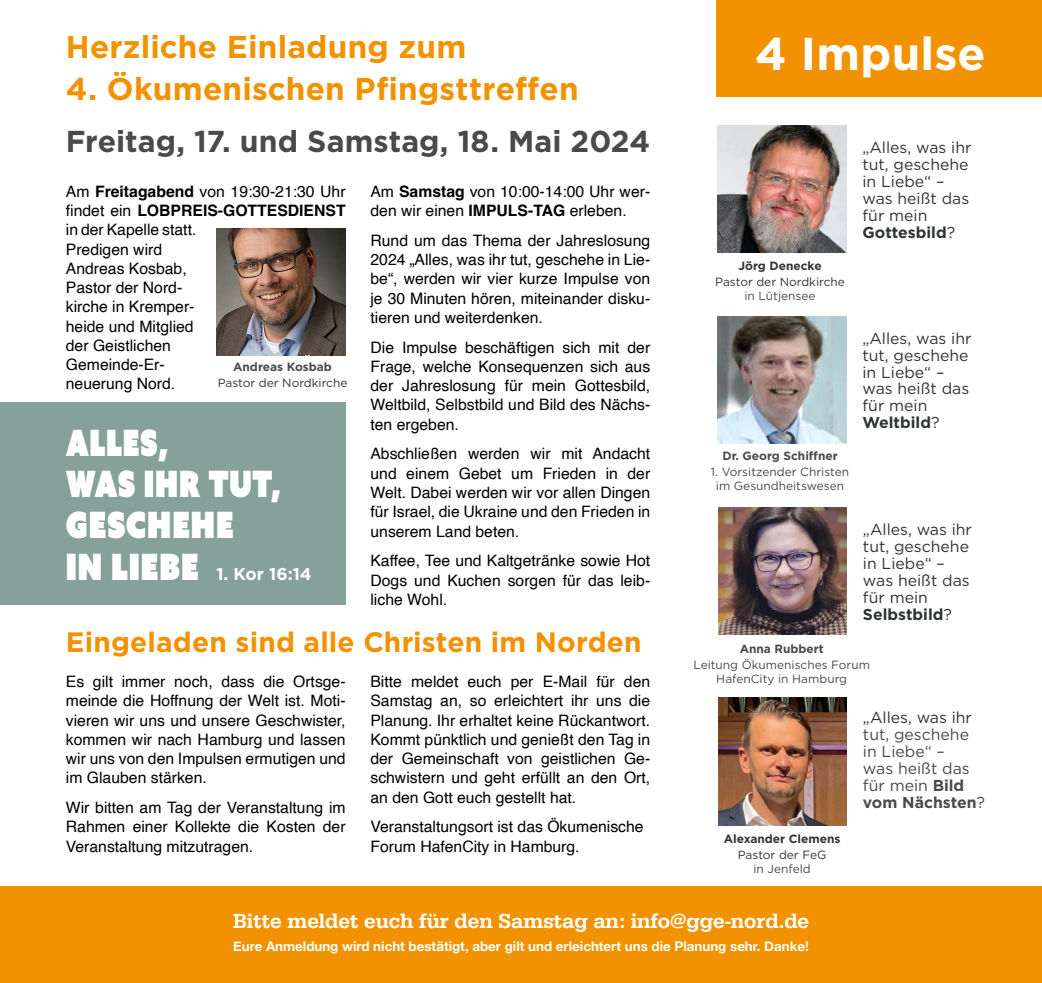
<style>
.page{position:relative;width:1042px;height:983px;background:#fff}
.page>*{position:absolute;margin:0;border:0;box-sizing:border-box;transform-origin:0 0}
.t1{font:700 45.85px "Gotham";letter-spacing:.005em;color:#fff}
.t2{font:36.23px/41.5px "Azo Sans Uber";letter-spacing:.025em;color:#fff;scale:.76 1}
.t3{font:700 31.5px "Gotham";letter-spacing:.005em;color:#f39200}
.t4{font:700 30.28px "Gotham";color:#4a4a49}
.t5{font:700 28px "Gotham";letter-spacing:.005em;color:#f39200}
.t6{font:500 21.18px "Serifa";color:#fff}
.t7{font:700 17.15px "Gotham";color:#fff}
.t8{font:15.75px/19.2px "Helvetica";color:#000;text-align:justify}
.t9{font:15.75px/17px "Gotham";color:#313434}
.t10{font:15.75px/17px "Gotham";color:#4a4a49}
.t11{font:700 13.3px "Helvetica Neue";color:#fff}
.t12{font:11.9px/14px "Gotham";color:#4a4a49;text-align:center}
.t13{font:11.9px "Gotham";color:#313434}
.t14{font:700 11.9px "Gotham";color:#4a4a49}
.t15{font:700 11.9px "Gotham";color:#313434}
.s1{font-weight:700}
.s2{font-family:"Azo Sans Uber";font-weight:400;font-size:36.23px}
</style>
<div class="page">
<img style="left:718px;top:697px;width:129px;height:128px">
<img style="left:718px;top:507px;width:129px;height:127px">
<div style="left:0;top:885px;width:1042px;height:97px;background:#f39200"></div>
<div style="left:717px;top:0;width:325px;height:97px;background:#f39200"></div>
<div style="left:0;top:402px;width:346px;height:202px;background:#86a09a"></div>
<img style="left:216px;top:228px;width:129px;height:127px">
<img style="left:718px;top:126px;width:128px;height:127px">
<img style="left:718px;top:316px;width:128px;height:127px">
<h3 class="t3" style="left:66px;top:26px;width:402px">Herzliche Einladung zum</h3>
<h1 class="t1" style="left:755px;top:23px;width:232px">4 Impulse</h1>
<h3 class="t3" style="left:66px;top:68px;width:514px">4. Ökumenischen Pfingsttreffen</h3>
<h3 class="t4" style="left:66px;top:121px;width:586px">Freitag, 17. und Samstag, 18. Mai 2024</h3>
<p class="t9" style="left:862px;top:139px;width:111px">„Alles, was ihr tut, geschehe in Liebe“ – was heißt das für mein<br><span class="s1">Gottesbild</span>?</p>
<p class="t8" style="left:370px;top:182px;width:281px">Am <span class="s1">Samstag</span> von 10:00-14:00 Uhr wer&shy;den wir einen <span class="s1">IMPULS-TAG</span> erleben.</p>
<p class="t8" style="left:370px;top:231px;width:281px">Rund um das Thema der Jahreslosung 2024 „Alles, was ihr tut, geschehe in Lie&shy;be“, werden wir vier kurze Impulse von je 30 Minuten hören, miteinander disku&shy;tieren und weiterdenken.</p>
<p class="t8" style="left:370px;top:338px;width:281px">Die Impulse beschäftigen sich mit der Frage, welche Konsequenzen sich aus der Jahreslosung für mein Gottesbild, Weltbild, Selbstbild und Bild des Nächs&shy;ten ergeben.</p>
<p class="t8" style="left:370px;top:444px;width:281px">Abschließen werden wir mit Andacht und einem Gebet um Frieden in der Welt. Dabei werden wir vor allen Dingen für Israel, die Ukraine und den Frieden in unserem Land beten.</p>
<p class="t8" style="left:370px;top:551px;width:281px">Kaffee, Tee und Kaltgetränke sowie Hot Dogs und Kuchen sorgen für das leib&shy;liche Wohl.</p>
<h3 class="t5" style="left:66px;top:623px;width:577px">Eingeladen sind alle Christen im Norden</h3>
<p class="t8" style="left:370px;top:672px;width:281px">Bitte meldet euch per E-Mail für den Samstag an, so erleichtert ihr uns die Planung. Ihr erhaltet keine Rückantwort.<br>Kommt pünktlich und genießt den Tag in der Gemeinschaft von geistlichen Ge&shy;schwistern und geht erfüllt an den Ort, an den Gott euch gestellt hat.</p>
<p class="t8" style="left:370px;top:817px;width:275px">Veranstaltungsort ist das Ökumenische<br>Forum HafenCity in Hamburg.</p>
<p class="t8" style="left:66px;top:182px;width:281px;text-align:left">Am <span class="s1">Freitagabend</span> von 19:30-21:30 Uhr findet ein <span class="s1">LOBPREIS-GOTTESDIENST </span>in der Kapelle statt.<br>Predigen wird<br>Andreas Kosbab,<br>Pastor der Nord-<br>kirche in Kremper-<br>heide und Mitglied<br>der Geistlichen<br>Gemeinde-Er-<br>neuerung Nord.</p>
<p class="t15" style="left:738px;top:258px;width:85px">Jörg Denecke</p>
<p class="t13" style="left:715px;top:274px;width:131px">Pastor der Nordkirche</p>
<p class="t12" style="left:744px;top:288px;width:73px">in Lütjensee</p>
<p class="t9" style="left:862px;top:329px;width:111px">„Alles, was ihr tut, geschehe in Liebe“ – was heißt das für mein<br><span class="s1">Weltbild</span>?</p>
<p class="t14" style="left:233px;top:358px;width:100px">Andreas Kosbab</p>
<p class="t13" style="left:218px;top:375px;width:131px">Pastor der Nordkirche</p>
<h2 class="t2" style="left:66px;top:421px;width:285px">ALLES,<br>WAS IHR TUT,<br>GESCHEHE</h2>
<p class="t7" style="left:66px;top:562px;width:247px"><span class="s2">IN LIEBE</span> 1. Kor 16:14</p>
<p class="t14" style="left:722px;top:448px;width:117px">Dr. Georg Schiffner</p>
<p class="t12" style="left:711px;top:464px;width:140px">1. Vorsitzender Christen im Gesundheitswesen</p>
<p class="t9" style="left:863px;top:520px;width:111px">„Alles, was ihr tut, geschehe in Liebe“ – was heißt das für mein<br><span class="s1">Selbstbild</span>?</p>
<p class="t14" style="left:739px;top:640px;width:86px">Anna Rubbert</p>
<p class="t12" style="left:693px;top:657px;width:178px">Leitung Ökumenisches Forum<br>HafenCity in Hamburg</p>
<p class="t8" style="left:66px;top:672px;width:281px">Es gilt immer noch, dass die Ortsge&shy;meinde die Hoffnung der Welt ist. Moti&shy;vieren wir uns und unsere Geschwister, kommen wir nach Hamburg und lassen wir uns von den Impulsen ermutigen und im Glauben stärken.</p>
<p class="t8" style="left:66px;top:798px;width:281px">Wir bitten am Tag der Veranstaltung im Rahmen einer Kollekte die Kosten der Veranstaltung mitzutragen.</p>
<p class="t9" style="left:863px;top:708px;width:111px">„Alles, was ihr</p>
<p class="t10" style="left:863px;top:725px;width:124px">tut, geschehe in Liebe“ –<br>was heißt das für mein <span class="s1">Bild vom Nächsten</span>?</p>
<p class="t15" style="left:724px;top:830px;width:118px">Alexander Clemens</p>
<p class="t13" style="left:738px;top:847px;width:90px">Pastor der FeG</p>
<p class="t12" style="left:753px;top:861px;width:59px">in Jenfeld</p>
<h3 class="t6" style="left:233px;top:908px;width:578px">Bitte meldet euch für den Samstag an: info@gge-nord.de</h3>
<p class="t11" style="left:233px;top:935px;width:577px">Eure Anmeldung wird nicht bestätigt, aber gilt und erleichtert uns die Planung sehr. Danke!</p>
</div>
